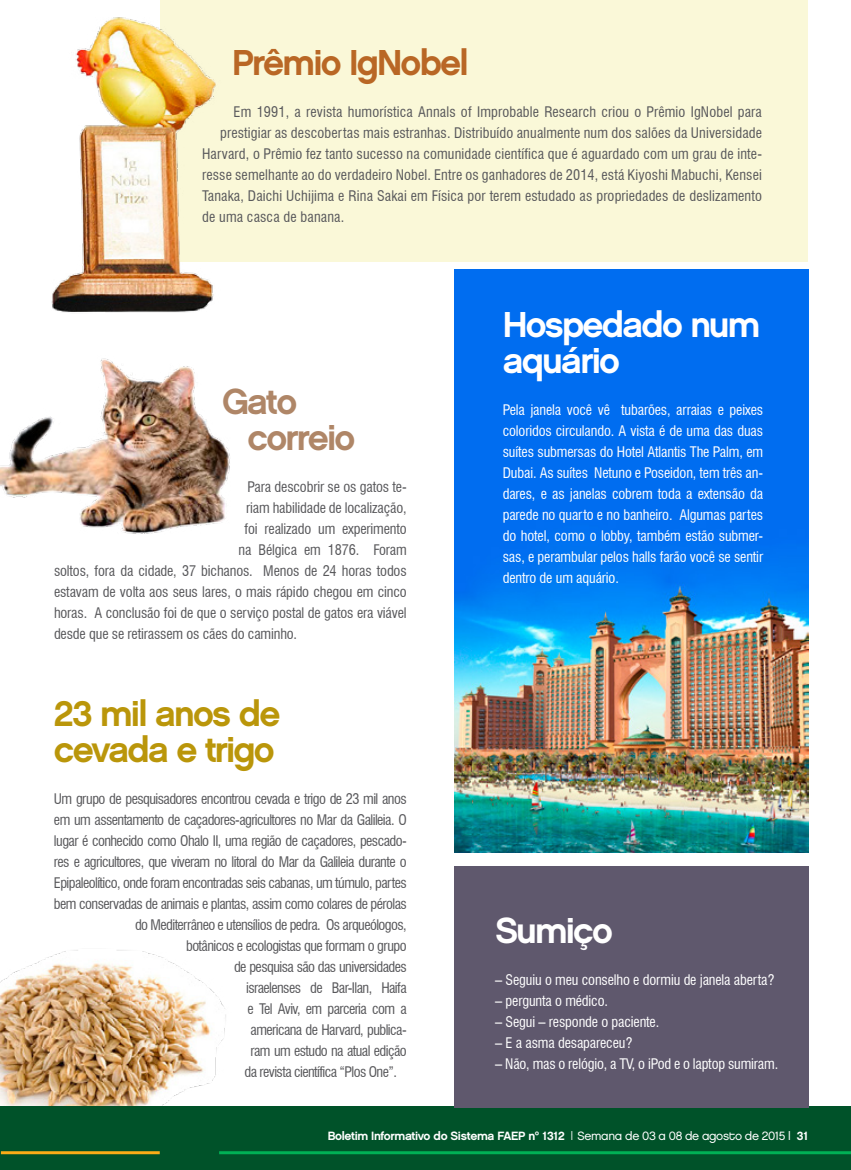
<style>
.page{position:relative;width:851px;height:1170px;background:#fff}
.page>*{position:absolute;margin:0;border:0;box-sizing:border-box;transform-origin:0 0}
.t1{font:36px/36px "Chalet New York Nineteen Sixty";letter-spacing:-.05em;color:#fff}
.t2{font:36px/36px "Chalet New York Nineteen Sixty";letter-spacing:-.05em;color:#ba960a}
.t3{font:36px "Chalet New York Nineteen Sixty";letter-spacing:-.05em;color:#b96725}
.t4{font:36px/36px "Chalet New York Nineteen Sixty";letter-spacing:-.05em;color:#af8667}
.t5{font:condensed 14.25px "Swiss 721 BT";letter-spacing:-.04em;color:#58585b}
.t6{font:condensed 14.25px/21px "Swiss 721 BT";letter-spacing:-.01em;color:#fff;text-align:justify}
.t7{font:condensed 14.25px "Swiss 721 BT";letter-spacing:.01em;color:#58585b}
.t8{font:condensed 14.25px "Swiss 721 BT";letter-spacing:-.01em;color:#58585b}
.t9{font:12px "Chalet New York Nineteen Sixty";letter-spacing:-.03em;color:#fff}
.s1{font-family:"Chalet London Nineteen Eighty"}
</style>
<div class="page">
<div style="left:0;top:1106px;width:850px;height:63px;background:#005229"></div>
<hr style="left:1px;top:1151px;width:159px;height:3px;background:#fbac17">
<hr style="left:219px;top:1151px;width:631px;height:3px;background:#00b055">
<div style="left:160px;top:0;width:647px;height:261px;background:#faf8d8"></div>
<img style="left:454px;top:269px;width:354px;height:583px">
<div style="left:454px;top:865px;width:354px;height:242px;background:#5f586d"></div>
<img style="left:0;top:950px;width:226px;height:155px">
<img style="left:0;top:358px;width:230px;height:176px">
<img style="left:51px;top:17px;width:182px;height:296px">
<h1 class="t3" style="left:232px;top:41px;width:238px">Prêmio IgNobel</h1>
<p class="t7" style="left:233px;top:103px;width:529px">Em 1991, a revista humorística Annals of Improbable Research criou o Prêmio IgNobel para</p>
<p class="t7" style="left:220px;top:124px;width:543px">prestigiar as descobertas mais estranhas. Distribuído anualmente num dos salões da Universidade</p>
<p class="t7" style="left:202px;top:145px;width:561px">Harvard, o Prêmio fez tanto sucesso na comunidade científica que é aguardado com um grau de inte-</p>
<p class="t7" style="left:202px;top:166px;width:561px">resse semelhante ao do verdadeiro Nobel. Entre os ganhadores de 2014, está Kiyoshi Mabuchi, Kensei</p>
<p class="t7" style="left:202px;top:187px;width:561px">Tanaka, Daichi Uchijima e Rina Sakai em Física por terem estudado as propriedades de deslizamento</p>
<p class="t7" style="left:202px;top:208px;width:144px">de uma casca de banana.</p>
<h1 class="t4" style="left:247px;top:383px;width:109px;text-indent:-25px">Gato correio</h1>
<p class="t8" style="left:247px;top:478px;width:161px">Para descobrir se os gatos te-</p>
<p class="t8" style="left:246px;top:499px;width:162px">riam habilidade de localização,</p>
<p class="t8" style="left:244px;top:520px;width:163px">foi realizado um experimento</p>
<p class="t8" style="left:238px;top:541px;width:169px">na Bélgica em 1876. Foram</p>
<p class="t8" style="left:54px;top:562px;width:354px">soltos, fora da cidade, 37 bichanos. Menos de 24 horas todos</p>
<p class="t8" style="left:54px;top:583px;width:354px">estavam de volta aos seus lares, o mais rápido chegou em cinco</p>
<p class="t8" style="left:54px;top:604px;width:354px">horas. A conclusão foi de que o serviço postal de gatos era viável</p>
<p class="t8" style="left:54px;top:625px;width:245px">desde que se retirassem os cães do caminho.</p>
<h1 class="t2" style="left:54px;top:695px;width:228px">23 mil anos de cevada e trigo</h1>
<p class="t5" style="left:54px;top:790px;width:354px">Um grupo de pesquisadores encontrou cevada e trigo de 23 mil anos</p>
<p class="t5" style="left:54px;top:811px;width:354px">em um assentamento de caçadores-agricultores no Mar da Galileia. O</p>
<p class="t5" style="left:54px;top:832px;width:354px">lugar é conhecido como Ohalo II, uma região de caçadores, pescado-</p>
<p class="t5" style="left:54px;top:853px;width:354px">res e agricultores, que viveram no litoral do Mar da Galileia durante o</p>
<p class="t5" style="left:54px;top:874px;width:354px">Epipaleolítico, onde foram encontradas seis cabanas, um túmulo, partes</p>
<p class="t5" style="left:54px;top:895px;width:354px">bem conservadas de animais e plantas, assim como colares de pérolas</p>
<p class="t5" style="left:135px;top:916px;width:273px">do Mediterrâneo e utensílios de pedra. Os arqueólogos,</p>
<p class="t5" style="left:186px;top:937px;width:222px">botânicos e ecologistas que formam o grupo</p>
<p class="t5" style="left:234px;top:958px;width:174px">de pesquisa são das universidades</p>
<p class="t5" style="left:246px;top:979px;width:162px">israelenses de Bar-Ilan, Haifa</p>
<p class="t5" style="left:247px;top:1000px;width:161px">e Tel Aviv, em parceria com a</p>
<p class="t5" style="left:250px;top:1021px;width:157px">americana de Harvard, publica-</p>
<p class="t5" style="left:250px;top:1042px;width:157px">ram um estudo na atual edição</p>
<p class="t5" style="left:244px;top:1063px;width:154px">da revista científica “Plos One”.</p>
<h1 class="t1" style="left:502px;top:306px;width:259px">Hospedado num aquário</h1>
<p class="t6" style="left:502px;top:399px;width:262px">Pela janela você vê tubarões, arraias e peixes coloridos circulando. A vista é de uma das duas suítes submersas do Hotel Atlantis The Palm, em Dubai. As suítes Netuno e Poseidon, tem três an&shy;dares, e as janelas cobrem toda a extensão da parede no quarto e no banheiro. Algumas partes do hotel, como o lobby, também estão submer&shy;sas, e perambular pelos halls farão você se sentir dentro de um aquário.</p>
<h1 class="t1" style="left:495px;top:912px;width:119px">Sumiço</h1>
<p class="t6" style="left:495px;top:969px;width:281px">– Seguiu o meu conselho e dormiu de janela aberta?</p>
<p class="t6" style="left:495px;top:990px;width:114px">– pergunta o médico.</p>
<p class="t6" style="left:495px;top:1011px;width:165px">– Segui – responde o paciente.</p>
<p class="t6" style="left:495px;top:1032px;width:139px">– E a asma desapareceu?</p>
<p class="t6" style="left:495px;top:1053px;width:284px">– Não, mas o relógio, a TV, o iPod e o laptop sumiram.</p>
<p class="t9" style="left:327px;top:1128px;width:482px">Boletim Informativo do Sistema FAEP nº 1312 | <span class="s1">Semana de 03 a 08 de agosto de 2015 |</span> 31</p>
</div>
